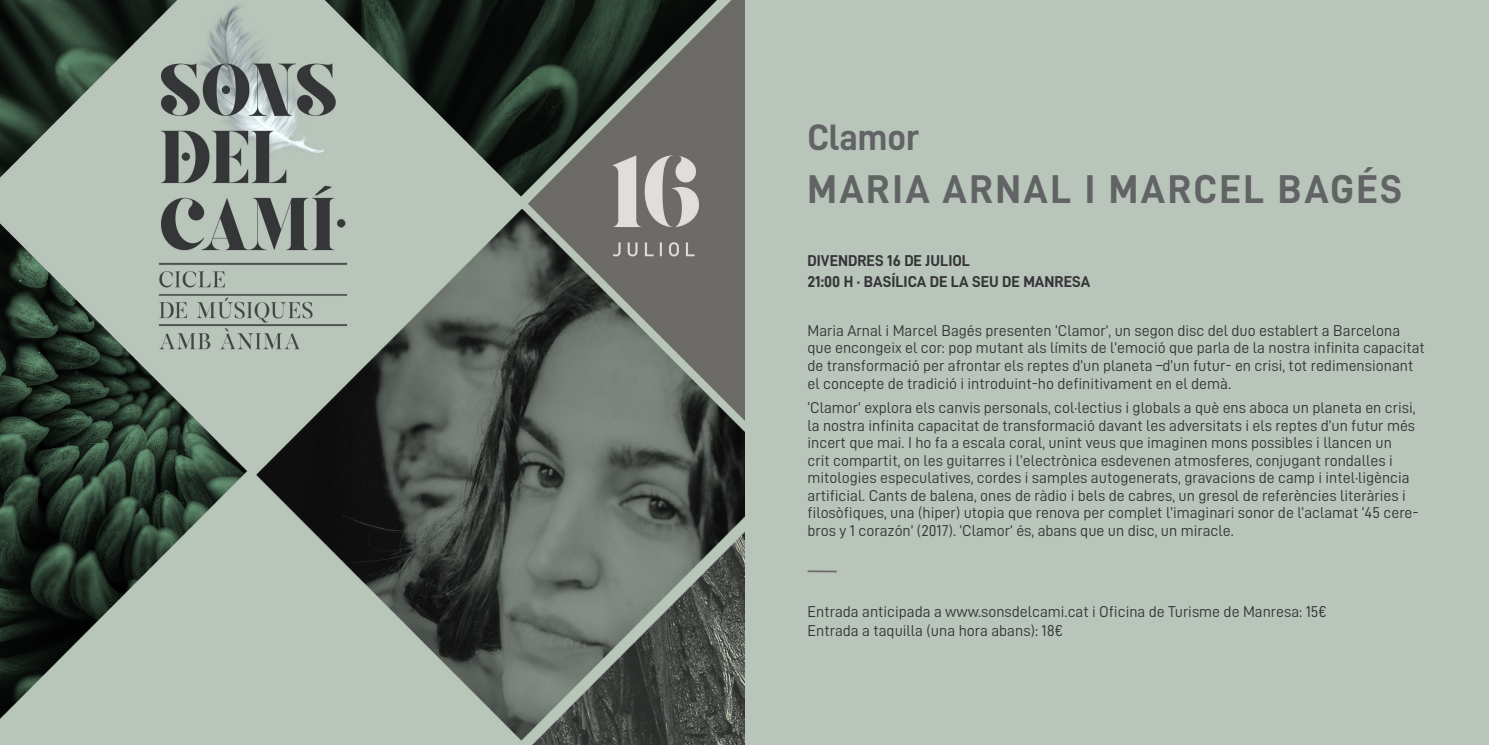
<style>
.page{position:relative;width:1489px;height:745px;background:#fff}
.page>*{position:absolute;margin:0;border:0;box-sizing:border-box;transform-origin:0 0}
.t1{font:40.25px "D DIN Bold";letter-spacing:.06em;color:#626365}
.t2{font:36.75px "D DIN Bold";color:#626365}
.t3{font:15.75px/17.5px "D DIN";color:#353538}
.t4{font:15.75px "D DIN Bold";color:#353538}
</style>
<div class="page">
<div style="left:744px;top:0;width:744px;height:744px;background:#b9c5bb"></div>
<img style="left:0;top:0;width:744px;height:744px">
<hr style="left:807px;top:570px;width:29px;height:2px;background:#6c6b67">
<hr style="left:28px;top:742px;width:466px;height:2px;background:#b8c6b9">
<div style="left:55px;top:691px;width:132px;height:53px;background:#b8c6b9"></div>
<p class="t2" style="left:807px;top:117px;width:113px">CLAMOR</p>
<p class="t1" style="left:807px;top:166px;width:594px">MARIA ARNAL I MARCEL BAGÉS</p>
<p class="t4" style="left:807px;top:251px;width:24px">DIVENDRE</p>
<p class="t4" style="left:875px;top:251px;width:96px">S 16 DE JULIOL</p>
<p class="t4" style="left:807px;top:272px;width:238px">21:00 H · BASÍLICA DE LA SEU DE MANRE</p>
<p class="t4" style="left:1072px;top:272px;width:18px">SA</p>
<p class="t3" style="left:807px;top:321px;width:619px">Maria Arnal i Marcel Bagés presenten ‘Clamor’, un segon disc del duo establert a Barcelona que encongeix el cor: pop mutant als límits de l’emoció que parla de la nostra infinita capacitat de transformació per afrontar els reptes d’un planeta –d’un futur- en crisi, tot redimensionant el concepte de tradició i introduint-ho definitivament en el demà.</p>
<p class="t3" style="left:807px;top:398px;width:612px">‘Clamor’ explora els canvis personals, col·lectius i globals a què ens aboca un planeta en crisi, la nostra infinita capacitat de transformació davant les adversitats i els reptes d’un futur més incert que mai. I ho fa a escala coral, unint veus que imaginen mons possibles i llancen un<br>crit compartit, on les guitarres i l’electrònica esdevenen atmosferes, conjugant rondalles i mitologies especulatives, cordes i samples autogenerats, gravacions de camp i intel·ligència artificial. Cants de balena, ones de ràdio i bels de cabres, un gresol de referències literàries i filosòfiques, una (hiper) utopia que renova per complet l’imaginari sonor de l’aclamat ‘45 cere&shy;bros y 1 corazón’ (2017). ‘Clamor’ és, abans que un disc, un miracle.</p>
<p class="t3" style="left:807px;top:602px;width:521px">Entrada anticipada a www.sonsdelcami.cat i Oficina de Turisme de Manresa: 15€</p>
<p class="t3" style="left:807px;top:621px;width:257px">Entrada a taquilla (una hora abans): 18€</p>
</div>
